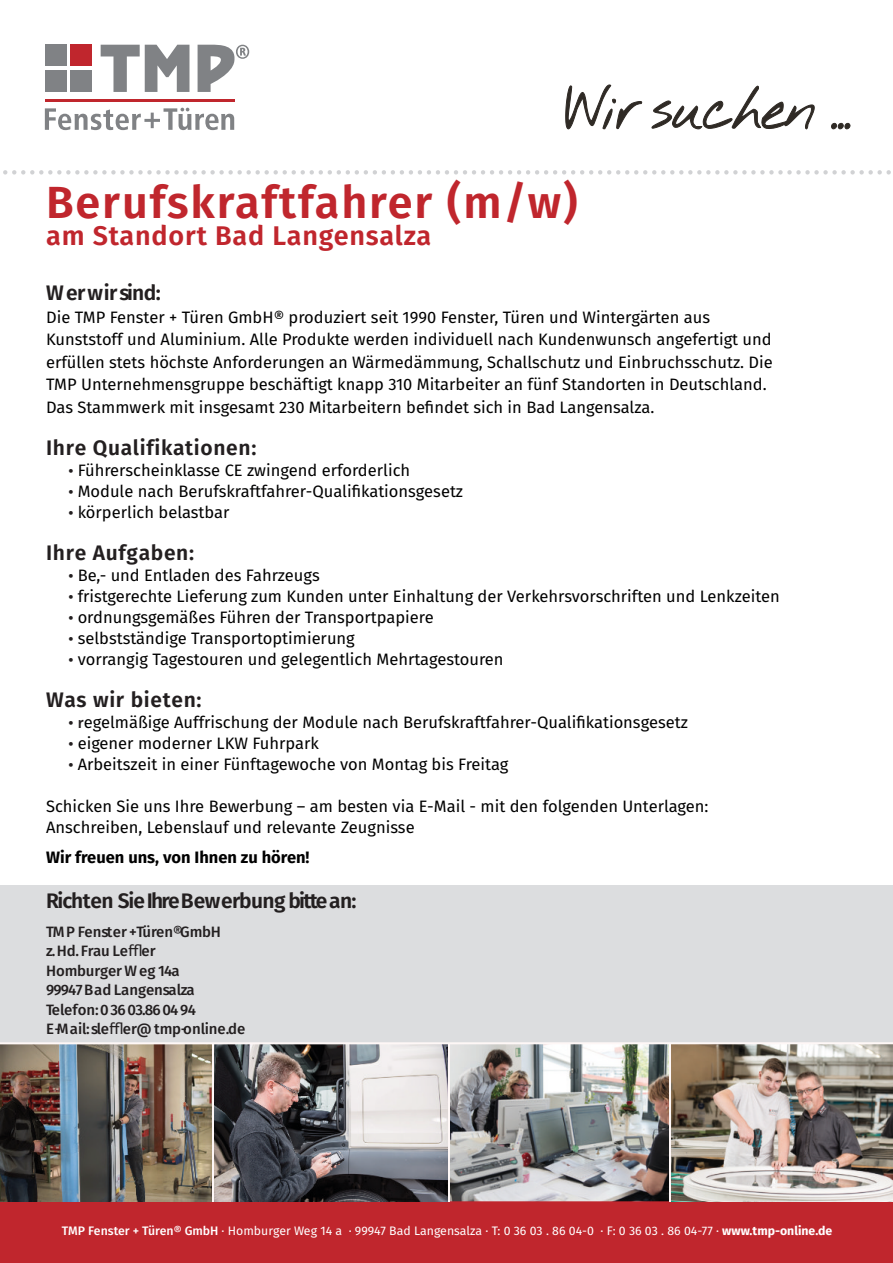
<style>
.page{position:relative;width:893px;height:1263px;background:#fff}
.page>*{position:absolute;margin:0;border:0;box-sizing:border-box;transform-origin:0 0}
.t1{font:600 45px "Fira Sans";letter-spacing:.04em;color:#c0262d}
.t2{font:600 27px "Fira Sans";letter-spacing:.03em;color:#c0262d}
.t3{font:600 21px "Fira Sans";letter-spacing:.03em;color:#231f20}
.t4{font:600 21px "Fira Sans";letter-spacing:-.03em;color:#231f20}
.t5{font:600 21px "Fira Sans";letter-spacing:-.02em;color:#231f20}
.t6{font:16.5px/22.5px "Fira Sans";color:#000001}
.t7{font:700 16.5px "Fira Sans";color:#000001}
.t8{font:500 15px/19.5px "Fira Sans";letter-spacing:-.01em;color:#231f20}
.t9{font:12.3px "Fira Sans";color:#fff}
.s1{font-weight:500;font-size:15px;color:#231f20}
.s2{font-family:"Lucida Grande";font-weight:400}
.s3{font-weight:500}
.s4{font-weight:700}
</style>
<div class="page">
<div style="left:0;top:885px;width:893px;height:158px;background:#dcdddf"></div>
<div style="left:0;top:1201px;width:893px;height:62px;background:#c0262d"></div>
<hr style="left:45px;top:99px;width:189px;height:2px;background:#c0262d">
<div style="left:45px;top:45px;width:21px;height:21px;background:#808285"></div>
<svg style="left:101px;top:45px;width:88px;height:47px"></svg>
<svg style="left:198px;top:45px;width:51px;height:47px"></svg>
<div style="left:45px;top:70px;width:21px;height:22px;background:#808285"></div>
<div style="left:71px;top:45px;width:21px;height:21px;background:#c0262d"></div>
<div style="left:71px;top:70px;width:21px;height:22px;background:#808285"></div>
<svg style="left:45px;top:108px;width:189px;height:22px"></svg>
<svg style="left:3px;top:170px;width:888px;height:5px"></svg>
<img style="left:0;top:1044px;width:893px;height:157px">
<img style="left:670px;top:1201px;width:223px;height:1px">
<svg style="left:565px;top:84px;width:286px;height:46px"></svg>
<img style="left:1px;top:1044px;width:211px;height:157px">
<img style="left:214px;top:1044px;width:234px;height:157px">
<hr style="left:212px;top:1043px;width:2px;height:158px;background:#fef7f6">
<hr style="left:448px;top:1043px;width:1px;height:158px;background:#fef7f6">
<hr style="left:669px;top:1043px;width:2px;height:158px;background:#fef7f6">
<hr style="left:0;top:1042px;width:893px;height:2px;background:#fef7f6">
<h1 class="t1" style="left:46px;top:176px;width:533px">Berufskraftfahrer (m/w)</h1>
<h2 class="t2" style="left:46px;top:219px;width:387px">am Standort Bad Langensalza</h2>
<p class="t5" style="left:46px;top:281px;width:116px">Werwirsind:</p>
<p class="t6" style="left:46px;top:306px;width:728px">Die TMP Fenster + Türen GmbH® produziert seit 1990 Fenster, Türen und Wintergärten aus Kunststoff und Aluminium. Alle Produkte werden individuell nach Kundenwunsch angefertigt und erfüllen stets höchste Anforderungen an Wärmedämmung, Schallschutz und Einbruchsschutz. Die TMP Unternehmensgruppe beschäftigt knapp 310 Mitarbeiter an fünf Standorten in Deutschland.<br>Das Stammwerk mit insgesamt 230 Mitarbeitern befindet sich in Bad Langensalza.</p>
<p class="t3" style="left:46px;top:435px;width:212px">Ihre Qualifikationen:</p>
<p class="t6" style="left:69px;top:459px;width:343px"><span class="s1">•</span> Führerscheinklasse CE zwingend erforderlich</p>
<p class="t6" style="left:69px;top:480px;width:396px"><span class="s1">•</span> Module nach Berufskraftfahrer-Qualifikationsgesetz</p>
<p class="t6" style="left:69px;top:501px;width:162px"><span class="s1">•</span> körperlich belastbar</p>
<p class="t3" style="left:46px;top:540px;width:150px">Ihre Aufgaben:</p>
<p class="t6" style="left:69px;top:564px;width:253px"><span class="s1">•</span> Be,- und Entladen des Fahrzeugs</p>
<p class="t6" style="left:69px;top:585px;width:713px"><span class="s1">•</span> fristgerechte Lieferung zum Kunden unter Einhaltung der Verkehrsvorschriften und Lenkzeiten</p>
<p class="t6" style="left:69px;top:606px;width:367px"><span class="s1">•</span> ordnungsgemäßes Führen der Transportpapiere</p>
<p class="t6" style="left:69px;top:627px;width:288px"><span class="s1">•</span> selbstständige Transportoptimierung</p>
<p class="t6" style="left:69px;top:648px;width:436px"><span class="s1">•</span> vorrangig Tagestouren und gelegentlich Mehrtagestouren</p>
<p class="t3" style="left:46px;top:687px;width:157px">Was wir bieten:</p>
<p class="t6" style="left:69px;top:711px;width:621px"><span class="s1">• r</span>egelmäßige Auffrischung der Module nach Berufskraftfahrer-Qualifikationsgesetz</p>
<p class="t6" style="left:69px;top:732px;width:252px"><span class="s1">•</span> eigener moderner LKW Fuhrpark</p>
<p class="t6" style="left:69px;top:753px;width:441px"><span class="s1">•</span> Arbeitszeit in einer Fünftagewoche von Montag bis Freitag</p>
<p class="t6" style="left:46px;top:796px;width:664px;line-height:21px">Schicken Sie uns Ihre Bewerbung – am besten via E-Mail - mit den folgenden Unterlagen:<br>Anschreiben, Lebenslauf und relevante Zeugnisse</p>
<p class="t7" style="left:46px;top:847px;width:265px">Wir freuen uns, von Ihnen zu hören!</p>
<p class="t4" style="left:46px;top:889px;width:312px">Richten SieIhreBewerbung bittean:</p>
<p class="t8" style="left:46px;top:922px;width:201px">TMP Fenster +Türen®GmbH z.Hd.Frau Le<span class="s2">ffl</span>er<br>Homburger W eg 14a<br>99947Bad Langensalza<br>Telefon:03603.860494<br>E-Mail:sle<span class="s2">ffl</span>er@tmp-online.de</p>
<p class="t9" style="left:62px;top:1223px;width:772px"><span class="s3">TMP Fenster + Türen® GmbH</span> · Homburger Weg 14 a · 99947 Bad Langensalza · T: 0 36 03 . 86 04-0 · F: 0 36 03 . 86 04-77 · <span class="s4">www.tmp-online.de</span></p>
</div>
